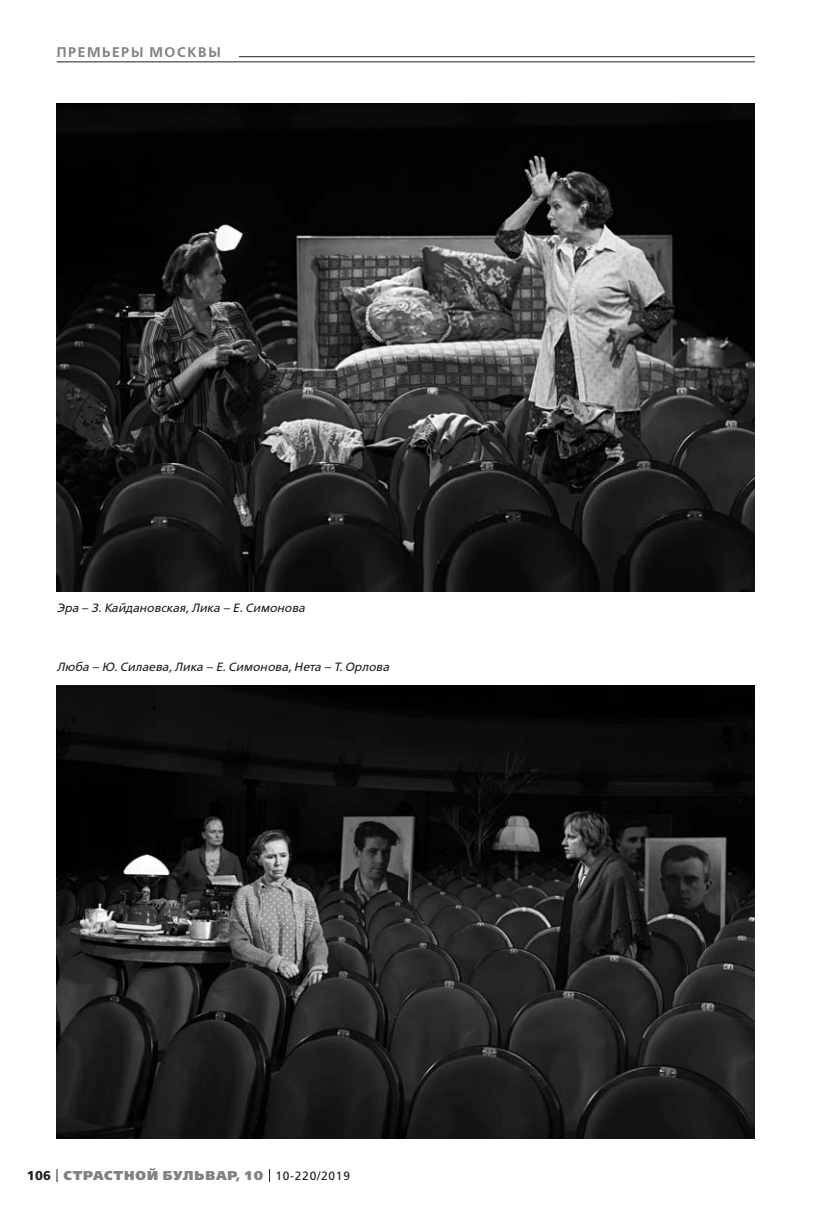
<style>
.page{position:relative;width:823px;height:1219px;background:#fff}
.page>*{position:absolute;margin:0;border:0;box-sizing:border-box;transform-origin:0 0}
.t1{font:600 14px "Free Set";letter-spacing:.11em;color:#808285}
.t2{font:800 12.8px "Free Set";letter-spacing:.07em;color:#808285}
.t3{font:italic 12px "Free Set";color:#231f20}
.s1{font-weight:700;color:#231f20}
.s2{font-weight:400;font-size:12px;color:#231f20}
</style>
<div class="page">
<svg style="left:57px;top:1169px;width:1px;height:13px"></svg>
<svg style="left:269px;top:1169px;width:1px;height:13px"></svg>
<hr style="left:57px;top:56px;width:697px;height:1px;background:#231f20">
<div style="left:57px;top:41px;width:181px;height:21px;background:#fff"></div>
<hr style="left:57px;top:62px;width:697px;height:1px;background:#231f20">
<img style="left:57px;top:685px;width:697px;height:454px">
<img style="left:57px;top:103px;width:697px;height:488px">
<p class="t1" style="left:57px;top:45px;width:165px">ПРЕМЬЕРЫ МОСКВЫ</p>
<p class="t3" style="left:57px;top:602px;width:250px">Эра – З. Кайдановская, Лика – Е. Симонова</p>
<p class="t3" style="left:57px;top:661px;width:334px">Люба – Ю. Силаева, Лика – Е. Симонова, Нета – Т. Орлова</p>
<p class="t2" style="left:27px;top:1169px;width:324px"><span class="s1">106</span> СТРАСТНОЙ БУЛЬВАР, 10 <span class="s2">10-220/2019</span></p>
</div>
